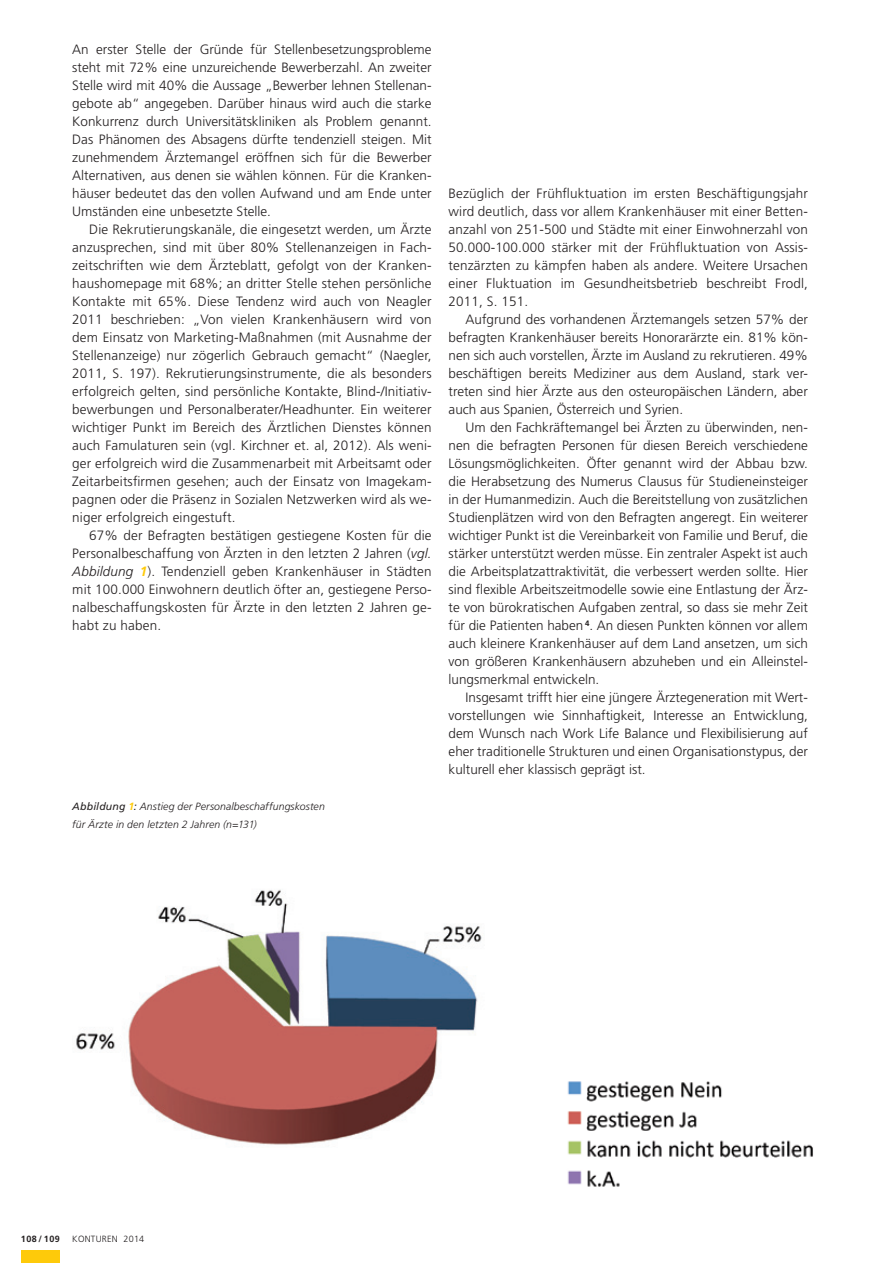
<style>
.page{position:relative;width:893px;height:1263px;background:#fff}
.page>*{position:absolute;margin:0;border:0;box-sizing:border-box;transform-origin:0 0}
.t1{font:300 13.5px/18px "Frutiger LT";color:#231f20;text-align:justify}
.t2{font:italic 300 10.5px/18px "Frutiger LT";letter-spacing:.01em;color:#231f20}
.t3{font:300 9px "Frutiger LT";letter-spacing:.025em;color:#231f20}
.t4{font:700 9px "Frutiger LT";letter-spacing:.05em;color:#231f20}
.s1{font-style:italic}
.s2{font-weight:700;font-style:italic;color:#feca0a}
.s3{font-weight:400}
.s4{font-weight:700;color:#feca0a}
</style>
<div class="page">
<div style="left:21px;top:1250px;width:39px;height:13px;background:#feca0a"></div>
<img style="left:76px;top:889px;width:406px;height:256px">
<img style="left:567px;top:1081px;width:246px;height:106px">
<p class="t1" style="left:72px;top:41px;width:361px">An erster Stelle der Gründe für Stellenbesetzungsprobleme steht mit 72% eine unzureichende Bewerberzahl. An zweiter Stelle wird mit 40% die Aussage „Bewerber lehnen Stellenan&shy;gebote ab“ angegeben. Darüber hinaus wird auch die starke Konkurrenz durch Universitätskliniken als Problem genannt.<br>Das Phänomen des Absagens dürfte tendenziell steigen. Mit zunehmendem Ärztemangel eröffnen sich für die Bewerber Alternativen, aus denen sie wählen können. Für die Kranken&shy;häuser bedeutet das den vollen Aufwand und am Ende unter Umständen eine unbesetzte Stelle.</p>
<p class="t1" style="left:72px;top:220px;width:361px;text-indent:17px">Die Rekrutierungskanäle, die eingesetzt werden, um Ärzte anzusprechen, sind mit über 80% Stellenanzeigen in Fach&shy;zeitschriften wie dem Ärzteblatt, gefolgt von der Kranken&shy;haushomepage mit 68%; an dritter Stelle stehen persönliche Kontakte mit 65%. Diese Tendenz wird auch von Neagler 2011 beschrieben: „Von vielen Krankenhäusern wird von dem Einsatz von Marketing-Maßnahmen (mit Ausnahme der Stellenanzeige) nur zögerlich Gebrauch gemacht“ (Naegler, 2011, S. 197). Rekrutierungsinstrumente, die als besonders erfolgreich gelten, sind persönliche Kontakte, Blind-/Initiativ&shy;bewerbungen und Personalberater/Headhunter. Ein weiterer wichtiger Punkt im Bereich des Ärztlichen Dienstes können auch Famulaturen sein (vgl. Kirchner et. al, 2012). Als weni&shy;ger erfolgreich wird die Zusammenarbeit mit Arbeitsamt oder Zeitarbeitsfirmen gesehen; auch der Einsatz von Imagekam&shy;pagnen oder die Präsenz in Sozialen Netzwerken wird als we&shy;niger erfolgreich eingestuft.</p>
<p class="t1" style="left:72px;top:526px;width:361px;text-indent:17px">67% der Befragten bestätigen gestiegene Kosten für die Personalbeschaffung von Ärzten in den letzten 2 Jahren (<span class="s1">vgl.<br>Abbildung</span> <span class="s2">1</span>). Tendenziell geben Krankenhäuser in Städten mit 100.000 Einwohnern deutlich öfter an, gestiegene Perso&shy;nalbeschaffungskosten für Ärzte in den letzten 2 Jahren ge&shy;habt zu haben.</p>
<p class="t2" style="left:72px;top:797px;width:254px"><span class="s3">Abbildung</span> <span class="s4">1</span><span class="s3">:</span> Anstieg der Personalbeschaffungskosten für Ärzte in den letzten 2 Jahren (n=131)</p>
<p class="t1" style="left:449px;top:185px;width:361px">Bezüglich der Frühfluktuation im ersten Beschäftigungsjahr wird deutlich, dass vor allem Krankenhäuser mit einer Betten&shy;anzahl von 251-500 und Städte mit einer Einwohnerzahl von 50.000-100.000 stärker mit der Frühfluktuation von Assis&shy;tenzärzten zu kämpfen haben als andere. Weitere Ursachen einer Fluktuation im Gesundheitsbetrieb beschreibt Frodl, 2011, S. 151.</p>
<p class="t1" style="left:449px;top:310px;width:361px;text-indent:17px">Aufgrund des vorhandenen Ärztemangels setzen 57% der befragten Krankenhäuser bereits Honorarärzte ein. 81% kön&shy;nen sich auch vorstellen, Ärzte im Ausland zu rekrutieren. 49% beschäftigen bereits Mediziner aus dem Ausland, stark ver&shy;treten sind hier Ärzte aus den osteuropäischen Ländern, aber auch aus Spanien, Österreich und Syrien.</p>
<p class="t1" style="left:449px;top:418px;width:361px;text-indent:17px">Um den Fachkräftemangel bei Ärzten zu überwinden, nen&shy;nen die befragten Personen für diesen Bereich verschiedene Lösungsmöglichkeiten. Öfter genannt wird der Abbau bzw. die Herabsetzung des Numerus Clausus für Studieneinsteiger in der Humanmedizin. Auch die Bereitstellung von zusätzlichen Studienplätzen wird von den Befragten angeregt. Ein weiterer wichtiger Punkt ist die Vereinbarkeit von Familie und Beruf, die stärker unterstützt werden müsse. Ein zentraler Aspekt ist auch die Arbeitsplatzattraktivität, die verbessert werden sollte. Hier sind flexible Arbeitszeitmodelle sowie eine Entlastung der Ärz&shy;te von bürokratischen Aufgaben zentral, so dass sie mehr Zeit für die Patienten haben <sup>4</sup>. An diesen Punkten können vor allem auch kleinere Krankenhäuser auf dem Land ansetzen, um sich von größeren Krankenhäusern abzuheben und ein Alleinstel&shy;lungsmerkmal entwickeln.</p>
<p class="t1" style="left:449px;top:689px;width:361px;text-indent:17px">Insgesamt trifft hier eine jüngere Ärztegeneration mit Wert&shy;vorstellungen wie Sinnhaftigkeit, Interesse an Entwicklung, dem Wunsch nach Work Life Balance und Flexibilisierung auf eher traditionelle Strukturen und einen Organisationstypus, der kulturell eher klassisch geprägt ist.</p>
<p class="t4" style="left:21px;top:1234px;width:40px">108 / 109</p>
<p class="t3" style="left:72px;top:1234px;width:73px">KONTUREN 2014</p>
</div>
